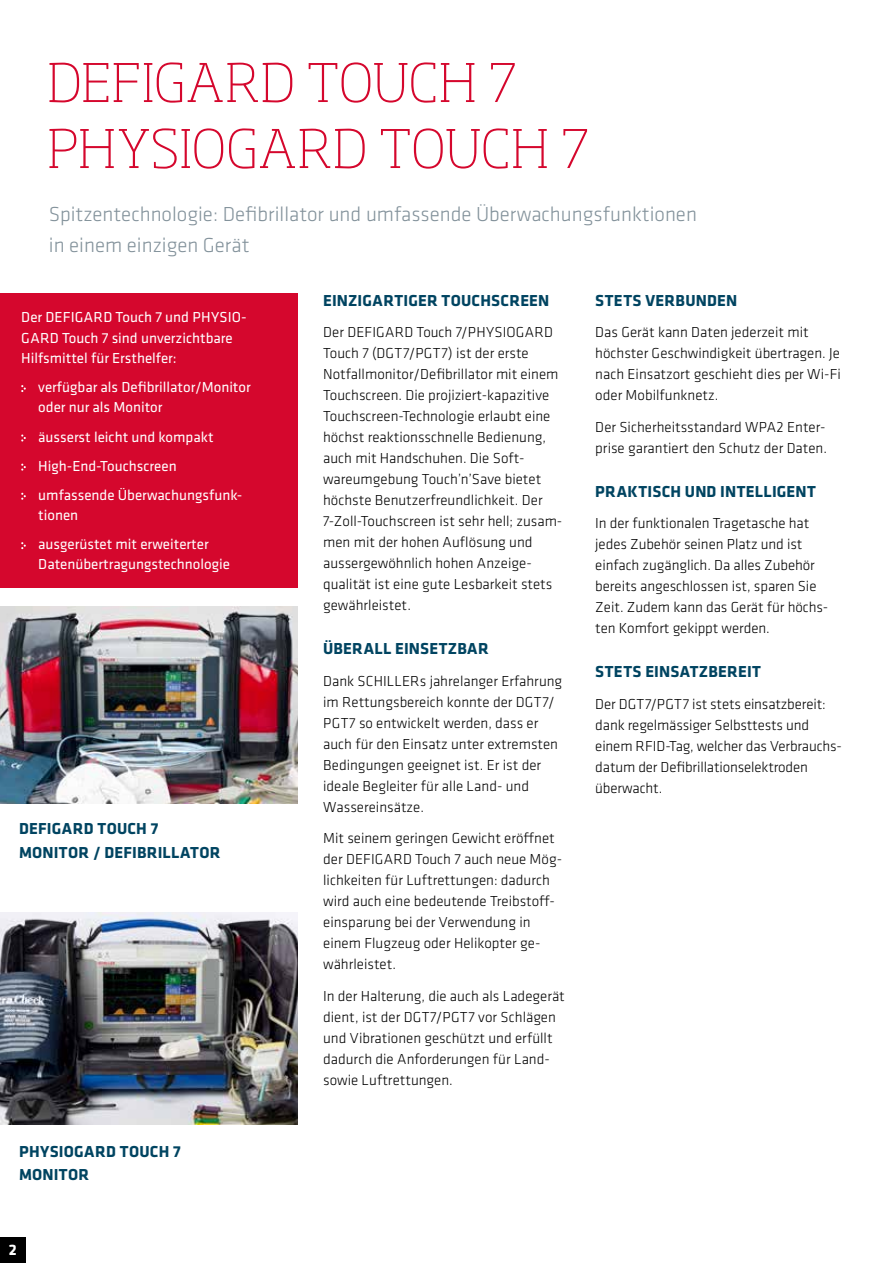
<style>
.page{position:relative;width:893px;height:1263px;background:#fff}
.page>*{position:absolute;margin:0;border:0;box-sizing:border-box;transform-origin:0 0}
.t1{font:200 52.5px/66px "Soho Pro";letter-spacing:.005em;color:#d5072d}
.t2{font:300 21px/31.5px "Klavika";color:#83929b}
.t3{font:700 16.5px/23.1px "Klavika";letter-spacing:.015em;color:#004461}
.t4{font:700 15.75px "Klavika";color:#fff}
.t5{font:300 15px/21px "Klavika";color:#000}
.t6{font:15px/20.2px "Klavika";color:#fff}
</style>
<div class="page">
<div style="left:0;top:1237px;width:25px;height:26px;background:#000"></div>
<img style="left:0;top:607px;width:298px;height:196px">
<div style="left:0;top:293px;width:298px;height:294px;background:#d5072d"></div>
<img style="left:0;top:912px;width:298px;height:213px">
<svg style="left:21px;top:385px;width:5px;height:7px"></svg>
<svg style="left:21px;top:434px;width:5px;height:8px"></svg>
<svg style="left:21px;top:463px;width:5px;height:8px"></svg>
<svg style="left:21px;top:493px;width:5px;height:7px"></svg>
<svg style="left:21px;top:542px;width:5px;height:7px"></svg>
<h1 class="t1" style="left:47px;top:45px;width:543px">DEFIGARD TOUCH 7<br>PHYSIOGARD TOUCH 7</h1>
<h2 class="t2" style="left:49px;top:198px;width:649px">Spitzentechnologie: Defibrillator und umfassende Überwachungsfunktionen in einem einzigen Gerät</h2>
<p class="t6" style="left:21px;top:307px;width:227px">Der DEFIGARD Touch 7 und PHYSIO-<br>GARD Touch 7 sind unverzichtbare<br>Hilfsmittel für Ersthelfer:</p>
<p class="t6" style="left:38px;top:376px;width:214px">verfügbar als Defibrillator/Monitor oder nur als Monitor</p>
<p class="t6" style="left:38px;top:421px;width:206px;line-height:29.1px">äusserst leicht und kompakt<br>High-End-Touchscreen umfassende Überwachungsfunk-</p>
<p class="t6" style="left:38px;top:500px;width:172px;line-height:29.1px">tionen<br>ausgerüstet mit erweiterter</p>
<p class="t6" style="left:38px;top:554px;width:193px">Datenübertragungstechnologie</p>
<p class="t3" style="left:19px;top:817px;width:203px">DEFIGARD TOUCH 7<br>MONITOR / DEFIBRILLATOR</p>
<p class="t3" style="left:19px;top:1139px;width:163px">PHYSIOGARD TOUCH 7<br>MONITOR</p>
<p class="t4" style="left:9px;top:1239px;width:9px">2</p>
<p class="t3" style="left:323px;top:288px;width:228px">EINZIGARTIGER TOUCHSCREEN</p>
<p class="t5" style="left:323px;top:322px;width:241px">Der DEFIGARD Touch 7/PHYSIOGARD Touch 7 (DGT7/PGT7) ist der erste Notfallmonitor/Defibrillator mit einem Touchscreen. Die projiziert-kapazitive Touchscreen-Technologie erlaubt eine höchst reaktionsschnelle Bedienung, auch mit Handschuhen. Die Soft&shy;wareumgebung Touch’n’Save bietet höchste Benutzerfreundlichkeit. Der 7-Zoll-Touchscreen ist sehr hell; zusam&shy;men mit der hohen Auflösung und aussergewöhnlich hohen Anzeige&shy;qualität ist eine gute Lesbarkeit stets gewährleistet.</p>
<p class="t3" style="left:323px;top:637px;width:167px">ÜBERALL EINSETZBAR</p>
<p class="t5" style="left:323px;top:670px;width:241px">Dank SCHILLERs jahrelanger Erfahrung im Rettungsbereich konnte der DGT7/ PGT7 so entwickelt werden, dass er auch für den Einsatz unter extremsten Bedingungen geeignet ist. Er ist der ideale Begleiter für alle Land- und Wassereinsätze.</p>
<p class="t5" style="left:323px;top:828px;width:240px">Mit seinem geringen Gewicht eröffnet der DEFIGARD Touch 7 auch neue Mög&shy;lichkeiten für Luftrettungen: dadurch wird auch eine bedeutende Treibstoff&shy;einsparung bei der Verwendung in einem Flugzeug oder Helikopter ge&shy;währleistet.</p>
<p class="t5" style="left:323px;top:985px;width:243px">In der Halterung, die auch als Ladegerät dient, ist der DGT7/PGT7 vor Schlägen und Vibrationen geschützt und erfüllt dadurch die Anforderungen für Land&shy;sowie Luftrettungen.</p>
<p class="t3" style="left:595px;top:288px;width:143px">STETS VERBUNDEN</p>
<p class="t5" style="left:595px;top:322px;width:247px">Das Gerät kann Daten jederzeit mit höchster Geschwindigkeit übertragen. Je nach Einsatzort geschieht dies per Wi-Fi oder Mobilfunknetz.</p>
<p class="t5" style="left:595px;top:416px;width:233px">Der Sicherheitsstandard WPA2 Enter&shy;prise garantiert den Schutz der Daten.</p>
<p class="t3" style="left:595px;top:479px;width:222px">PRAKTISCH UND INTELLIGENT</p>
<p class="t5" style="left:595px;top:513px;width:234px">In der funktionalen Tragetasche hat jedes Zubehör seinen Platz und ist einfach zugänglich. Da alles Zubehör bereits angeschlossen ist, sparen Sie Zeit. Zudem kann das Gerät für höchs&shy;ten Komfort gekippt werden.</p>
<p class="t3" style="left:595px;top:660px;width:167px">STETS EINSATZBEREIT</p>
<p class="t5" style="left:595px;top:693px;width:248px">Der DGT7/PGT7 ist stets einsatzbereit: dank regelmässiger Selbsttests und einem RFID-Tag, welcher das Verbrauchs&shy;datum der Defibrillationselektroden überwacht.</p>
</div>
